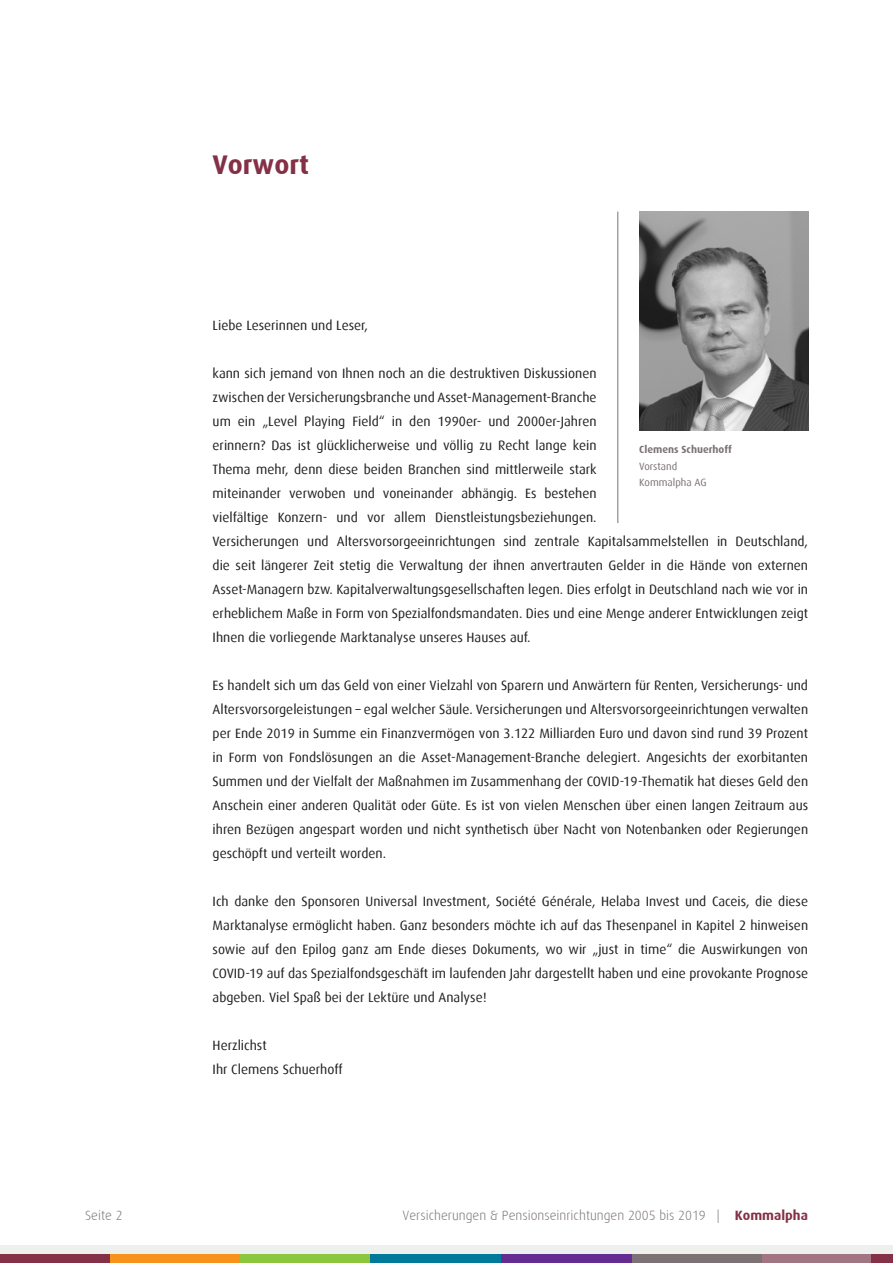
<style>
.page{position:relative;width:893px;height:1263px;background:#fff}
.page>*{position:absolute;margin:0;border:0;box-sizing:border-box;transform-origin:0 0}
.t1{font:700 27px "Dax";color:#843046}
.t2{font:13.5px/24px "Dax";color:#231f20}
.t3{font:300 13.5px "Dax";color:#7c7276}
.t4{font:10.5px/16.5px "Dax";color:#7c7276}
.t5{font:700 10.5px "Dax";color:#7c7276}
.s1{font-weight:700;color:#843046}
</style>
<div class="page">
<div style="left:109px;top:1253px;width:131px;height:10px;background:#f7931d"></div>
<div style="left:240px;top:1253px;width:131px;height:10px;background:#8bc63e"></div>
<div style="left:371px;top:1253px;width:130px;height:10px;background:#00799b"></div>
<div style="left:501px;top:1253px;width:131px;height:10px;background:#652d91"></div>
<div style="left:632px;top:1253px;width:130px;height:10px;background:#7c7276"></div>
<div style="left:762px;top:1253px;width:131px;height:10px;background:#a17581"></div>
<div style="left:0;top:1253px;width:109px;height:10px;background:#843046"></div>
<div style="left:872px;top:1253px;width:21px;height:10px;background:#843046"></div>
<div style="left:0;top:1245px;width:893px;height:8px;background:#edf0ed"></div>
<img style="left:639px;top:212px;width:170px;height:219px">
<hr style="left:618px;top:212px;width:1px;height:311px;background:#7c7276">
<h1 class="t1" style="left:213px;top:149px;width:98px">Vorwort</h1>
<p class="t2" style="left:213px;top:313px;width:157px">Liebe Leserinnen und Leser,</p>
<p class="t2" style="left:213px;top:361px;width:597px">kann sich jemand von Ihnen noch an die destruktiven Diskussionen<br>zwischen der Versicherungsbranche und Asset-Management-Branche<br>um ein „Level Playing Field“ in den 1990er- und 2000er-Jahren<br>erinnern? Das ist glücklicherweise und völlig zu Recht lange kein<br>Thema mehr, denn diese beiden Branchen sind mittlerweile stark<br>miteinander verwoben und voneinander abhängig. Es bestehen<br>vielfältige Konzern- und vor allem Dienstleistungsbeziehungen.<br>Versicherungen und Altersvorsorgeeinrichtungen sind zentrale Kapitalsammelstellen in Deutschland, die seit längerer Zeit stetig die Verwaltung der ihnen anvertrauten Gelder in die Hände von externen Asset-Managern bzw. Kapitalverwaltungsgesellschaften legen. Dies erfolgt in Deutschland nach wie vor in erheblichem Maße in Form von Spezialfondsmandaten. Dies und eine Menge anderer Entwicklungen zeigt Ihnen die vorliegende Marktanalyse unseres Hauses auf.</p>
<p class="t2" style="left:213px;top:673px;width:597px;text-align:justify">Es handelt sich um das Geld von einer Vielzahl von Sparern und Anwärtern für Renten, Versicherungs- und Altersvorsorgeleistungen – egal welcher Säule. Versicherungen und Altersvorsorgeeinrichtungen verwalten per Ende 2019 in Summe ein Finanzvermögen von 3.122 Milliarden Euro und davon sind rund 39 Prozent in Form von Fondslösungen an die Asset-Management-Branche delegiert. Angesichts der exorbitanten Summen und der Vielfalt der Maßnahmen im Zusammenhang der COVID-19-Thematik hat dieses Geld den Anschein einer anderen Qualität oder Güte. Es ist von vielen Menschen über einen langen Zeitraum aus ihren Bezügen angespart worden und nicht synthetisch über Nacht von Notenbanken oder Regierungen geschöpft und verteilt worden.</p>
<p class="t2" style="left:213px;top:889px;width:597px;text-align:justify">Ich danke den Sponsoren Universal Investment, Société Générale, Helaba Invest und Caceis, die diese Marktanalyse ermöglicht haben. Ganz besonders möchte ich auf das Thesenpanel in Kapitel 2 hinweisen sowie auf den Epilog ganz am Ende dieses Dokuments, wo wir „just in time“ die Auswirkungen von COVID-19 auf das Spezialfondsgeschäft im laufenden Jahr dargestellt haben und eine provokante Prognose abgeben. Viel Spaß bei der Lektüre und Analyse!</p>
<p class="t2" style="left:213px;top:1033px;width:132px">Herzlichst<br>Ihr Clemens Schuerhoff</p>
<p class="t5" style="left:639px;top:444px;width:94px">Clemens Schuerhoff</p>
<p class="t4" style="left:639px;top:458px;width:69px">Vorstand<br>Kommalpha AG</p>
<p class="t3" style="left:85px;top:1208px;width:39px">Seite 2</p>
<p class="t3" style="left:403px;top:1208px;width:407px">Versicherungen &amp; Pensionseinrichtungen 2005 bis 2019 | <span class="s1">Kommalpha</span></p>
</div>
